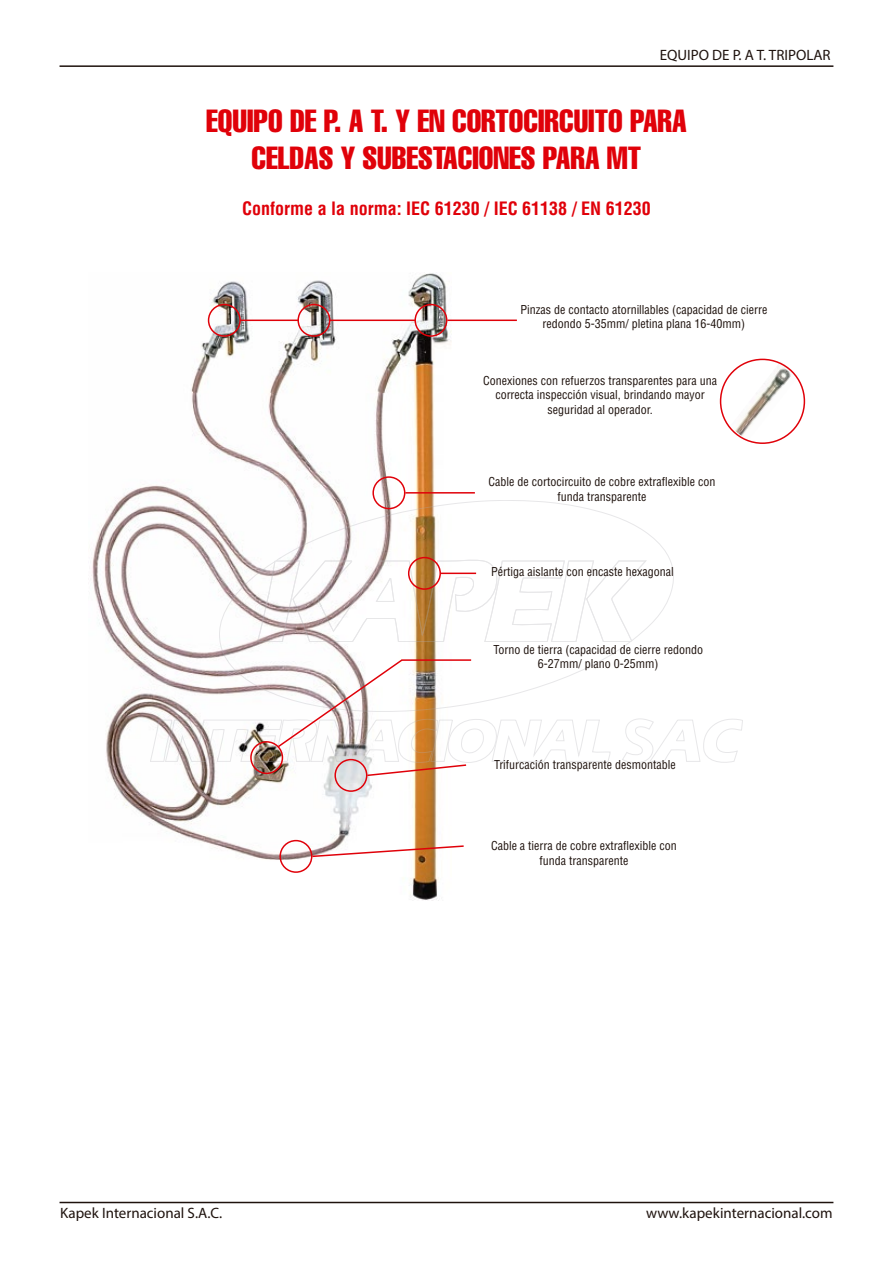
<style>
.page{position:relative;width:893px;height:1263px;background:#fff}
.page>*{position:absolute;margin:0;border:0;box-sizing:border-box;transform-origin:0 0}
.t1{font:31.5px/37.8px "Helvetica LT Std Comp";color:#e00109;text-align:center}
.t2{font:700 condensed 18px "Helvetica LT Std";color:#e00109}
.t3{font:15px "Myriad Pro";color:#1e120d}
.t4{font:condensed 12px/14.4px "Helvetica LT Std";color:#1e120d;text-align:center}
</style>
<div class="page">
<img style="left:91px;top:273px;width:360px;height:627px">
<hr style="left:60px;top:65px;width:773px;height:2px;background:#1e120d">
<hr style="left:60px;top:1202px;width:773px;height:1px;background:#1e120d">
<div style="left:414px;top:304px;width:33px;height:33px;border:2px solid #e00109;border-radius:50%"></div>
<div style="left:297px;top:304px;width:33px;height:33px;border:2px solid #e00109;border-radius:50%"></div>
<div style="left:208px;top:304px;width:33px;height:33px;border:2px solid #e00109;border-radius:50%"></div>
<hr style="left:447px;top:320px;width:70px;height:1px;background:#e00109">
<div style="left:372px;top:476px;width:33px;height:33px;border:2px solid #e00109;border-radius:50%"></div>
<hr style="left:405px;top:492px;width:70px;height:2px;background:#e00109">
<div style="left:279px;top:840px;width:33px;height:33px;border:2px solid #e00109;border-radius:50%"></div>
<svg style="left:311px;top:844px;width:153px;height:14px"></svg>
<hr style="left:240px;top:320px;width:59px;height:1px;background:#e00109">
<hr style="left:330px;top:320px;width:85px;height:1px;background:#e00109">
<img style="left:730px;top:361px;width:69px;height:80px">
<div style="left:720px;top:359px;width:85px;height:85px;border:2px solid #e00109;border-radius:50%"></div>
<svg style="left:219px;top:500px;width:455px;height:158px"></svg>
<svg style="left:257px;top:560px;width:389px;height:82px"></svg>
<svg style="left:622px;top:718px;width:121px;height:45px"></svg>
<div style="left:408px;top:557px;width:33px;height:33px;border:2px solid #e00109;border-radius:50%"></div>
<hr style="left:441px;top:573px;width:35px;height:1px;background:#e00109">
<div style="left:334px;top:759px;width:33px;height:33px;border:2px solid #e00109;border-radius:50%"></div>
<svg style="left:150px;top:658px;width:460px;height:119px"></svg>
<p class="t3" style="left:660px;top:45px;width:172px">EQUIPO DE P. A T. TRIPOLAR</p>
<h1 class="t1" style="left:206px;top:101px;width:482px">EQUIPO DE P. A T. Y EN CORTOCIRCUITO PARA<br>CELDAS Y SUBESTACIONES PARA MT</h1>
<h2 class="t2" style="left:242px;top:197px;width:410px">Conforme a la norma: IEC 61230 / IEC 61138 / EN 61230</h2>
<p class="t4" style="left:520px;top:302px;width:249px">Pinzas de contacto atornillables (capacidad de cierre redondo 5-35mm/ pletina plana 16-40mm)</p>
<p class="t4" style="left:483px;top:373px;width:235px">Conexiones con refuerzos transparentes para una correcta inspección visual, brindando mayor seguridad al operador.</p>
<p class="t4" style="left:488px;top:475px;width:228px">Cable de cortocircuito de cobre extraflexible con funda transparente</p>
<p class="t4" style="left:491px;top:565px;width:184px">Pértiga aislante con encaste hexagonal</p>
<p class="t4" style="left:493px;top:642px;width:211px">Torno de tierra (capacidad de cierre redondo<br>6-27mm/ plano 0-25mm)</p>
<p class="t4" style="left:494px;top:757px;width:183px">Trifurcación transparente desmontable</p>
<p class="t4" style="left:491px;top:839px;width:187px">Cable a tierra de cobre extraflexible con funda transparente</p>
<p class="t3" style="left:60px;top:1203px;width:164px">Kapek Internacional S.A.C.</p>
<p class="t3" style="left:646px;top:1203px;width:188px">www.kapekinternacional.com</p>
</div>
